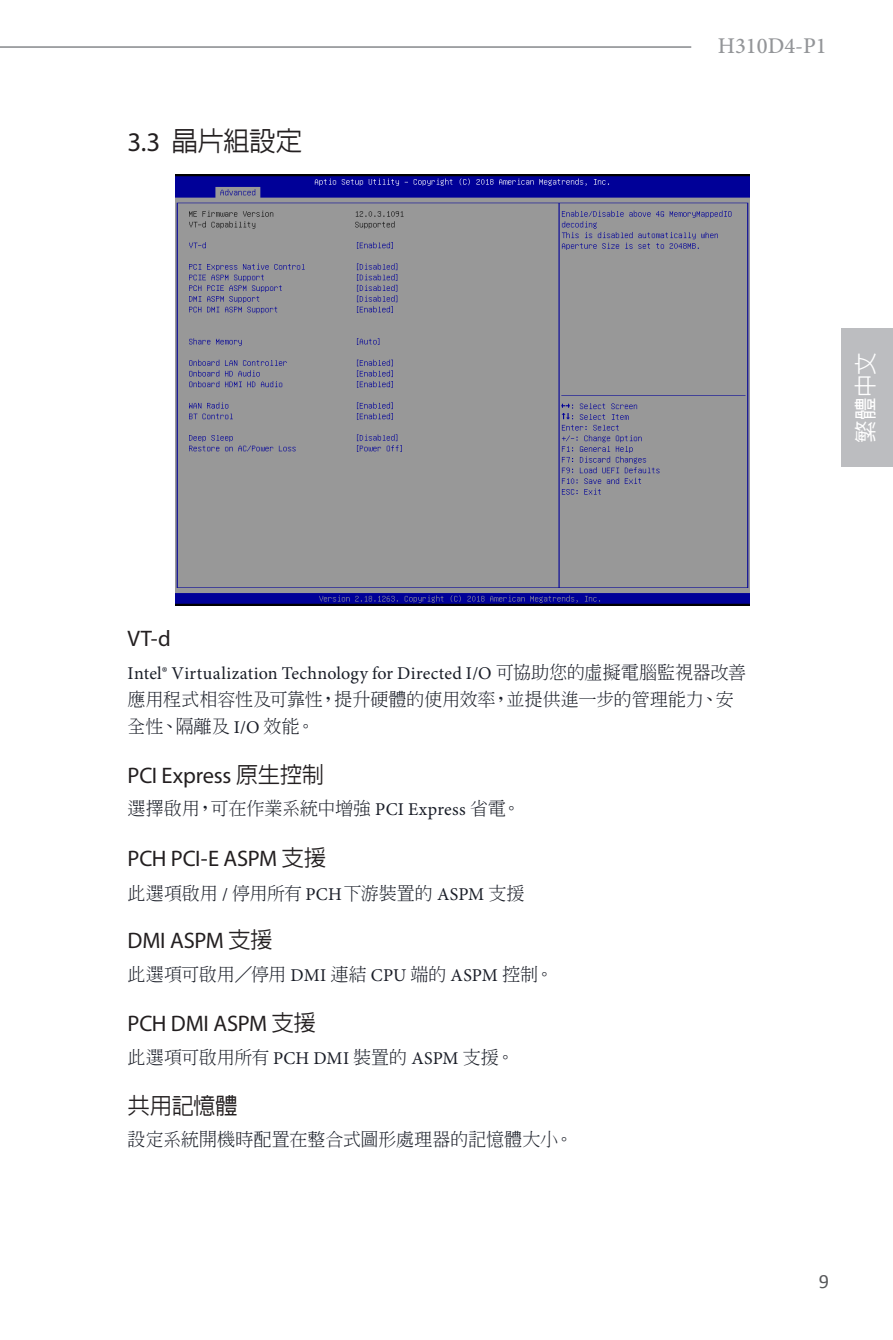
<style>
.page{position:relative;width:893px;height:1340px;background:#fff}
.page>*{position:absolute;margin:0;border:0;box-sizing:border-box;transform-origin:0 0}
.中標{font:500 27px "AR Hei B5 HK";letter-spacing:-.035em;color:#231f20}
.副標{font:22.5px "Myriad Pro";letter-spacing:-.01em;color:#231f20}
.t1{font:500 22.5px "Minion Pro";color:#939598}
.副標-2{font:500 22.5px "AR Hei B5 HK";letter-spacing:-.03em;color:#231f20}
.t2{font:500 22.5px "AR Hei B5 HK";color:#fff}
.t3{font:20.25px "Calibri";color:#57585a}
.內文{font:300 18px/27px "ARPL Ming U20";color:#191d27}
.s1{font-family:"Myriad Pro";font-weight:400}
.s2{font-family:"Minion Pro";font-weight:400}
.s3{font-family:"AR Hei B5 HK";font-weight:500}
</style>
<div class="page">
<div style="left:841px;top:328px;width:52px;height:139px;background:#bcbdc0"></div>
<hr style="left:0;top:46px;width:691px;height:2px;background:#939598">
<img style="left:175px;top:175px;width:574px;height:430px">
<p class="中標" style="left:128px;top:128px;width:176px"><span class="s1">3.3</span> 晶片組設定</p>
<p class="t1" style="left:718px;top:31px;width:111px">H310D4-P1</p>
<p class="t2" style="left:854px;top:442px;width:91px;rotate:-90deg">繁體中文</p>
<p class="副標" style="left:128px;top:624px;width:45px">VT-d</p>
<p class="內文" style="left:128px;top:658px;width:620px"><span class="s2">Intel® Virtualization Technology for Directed I/O</span> 可協助您的虛擬電腦監視器改善應用程式相容性及可靠性，提升硬體的使用效率，並提供進一步的管理能力、安全性、隔離及 <span class="s2">I/O</span> 效能。</p>
<p class="副標" style="left:128px;top:761px;width:198px">PCI Express <span class="s3">原生控制</span></p>
<p class="內文" style="left:128px;top:795px;width:394px">選擇啟用，可在作業系統中增強 <span class="s2">PCI Express</span> 省電。</p>
<p class="副標" style="left:128px;top:844px;width:200px">PCH PCI-E ASPM <span class="s3">支援</span></p>
<p class="內文" style="left:128px;top:880px;width:398px">此選項啟用 <span class="s2">/</span> 停用所有 <span class="s2">PCH</span>下游裝置的 <span class="s2">ASPM</span> 支援</p>
<p class="副標" style="left:128px;top:926px;width:147px">DMI ASPM <span class="s3">支援</span></p>
<p class="內文" style="left:128px;top:960px;width:427px">此選項可啟用／停用 <span class="s2">DMI</span> 連結 <span class="s2">CPU</span> 端的 <span class="s2">ASPM</span> 控制。</p>
<p class="副標" style="left:128px;top:1009px;width:190px">PCH DMI ASPM <span class="s3">支援</span></p>
<p class="內文" style="left:128px;top:1043px;width:388px">此選項可啟用所有 <span class="s2">PCH DMI</span> 裝置的 <span class="s2">ASPM</span> 支援。</p>
<p class="副標-2" style="left:128px;top:1093px;width:112px">共用記憶體</p>
<p class="內文" style="left:128px;top:1126px;width:447px">設定系統開機時配置在整合式圖形處理器的記憶體大小。</p>
<p class="t3" style="left:819px;top:1268px;width:12px">9</p>
</div>
